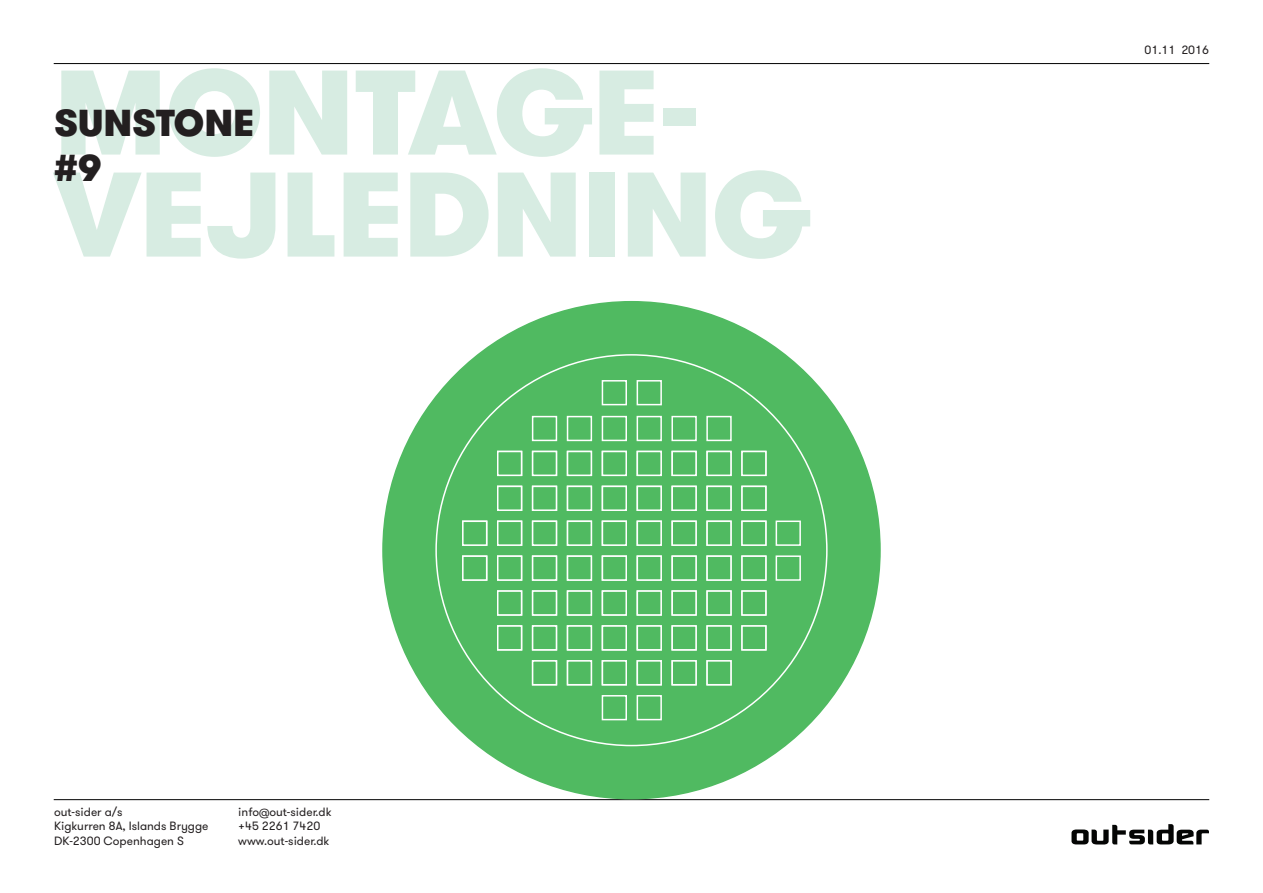
<style>
.page{position:relative;width:1263px;height:893px;background:#fff}
.page>*{position:absolute;margin:0;border:0;box-sizing:border-box;transform-origin:0 0}
.t1{font:900 120px/102px "GT Walsheim";letter-spacing:-.01em;color:#d7ece2}
.t2{font:900 37.5px/45px "GT Walsheim";color:#231f20}
.t3{font:12px/14.4px "GT Walsheim";color:#231f20}
</style>
<div class="page">
<hr style="left:54px;top:63px;width:1155px;height:1px;background:#000001">
<hr style="left:54px;top:799px;width:1155px;height:1px;background:#000001">
<svg style="left:1071px;top:824px;width:138px;height:20px"></svg>
<div style="left:383px;top:302px;width:497px;height:497px;background:#50ba61;border-radius:50%"></div>
<div style="left:637px;top:416px;width:25px;height:25px;background:#50ba61;border:2px solid #fff"></div>
<div style="left:602px;top:416px;width:25px;height:25px;background:#50ba61;border:2px solid #fff"></div>
<div style="left:567px;top:416px;width:25px;height:25px;background:#50ba61;border:2px solid #fff"></div>
<div style="left:671px;top:416px;width:26px;height:25px;background:#50ba61;border:2px solid #fff"></div>
<div style="left:706px;top:416px;width:26px;height:25px;background:#50ba61;border:2px solid #fff"></div>
<div style="left:532px;top:416px;width:25px;height:25px;background:#50ba61;border:2px solid #fff"></div>
<div style="left:637px;top:451px;width:25px;height:25px;background:#50ba61;border:2px solid #fff"></div>
<div style="left:602px;top:451px;width:25px;height:25px;background:#50ba61;border:2px solid #fff"></div>
<div style="left:567px;top:451px;width:25px;height:25px;background:#50ba61;border:2px solid #fff"></div>
<div style="left:671px;top:451px;width:26px;height:25px;background:#50ba61;border:2px solid #fff"></div>
<div style="left:706px;top:451px;width:26px;height:25px;background:#50ba61;border:2px solid #fff"></div>
<div style="left:741px;top:451px;width:26px;height:25px;background:#50ba61;border:2px solid #fff"></div>
<div style="left:532px;top:451px;width:25px;height:25px;background:#50ba61;border:2px solid #fff"></div>
<div style="left:497px;top:451px;width:25px;height:25px;background:#50ba61;border:2px solid #fff"></div>
<div style="left:637px;top:486px;width:25px;height:25px;background:#50ba61;border:2px solid #fff"></div>
<div style="left:602px;top:486px;width:25px;height:25px;background:#50ba61;border:2px solid #fff"></div>
<div style="left:567px;top:486px;width:25px;height:25px;background:#50ba61;border:2px solid #fff"></div>
<div style="left:671px;top:486px;width:26px;height:25px;background:#50ba61;border:2px solid #fff"></div>
<div style="left:706px;top:486px;width:26px;height:25px;background:#50ba61;border:2px solid #fff"></div>
<div style="left:741px;top:486px;width:26px;height:25px;background:#50ba61;border:2px solid #fff"></div>
<div style="left:532px;top:486px;width:25px;height:25px;background:#50ba61;border:2px solid #fff"></div>
<div style="left:497px;top:486px;width:25px;height:25px;background:#50ba61;border:2px solid #fff"></div>
<div style="left:637px;top:520px;width:25px;height:26px;background:#50ba61;border:2px solid #fff"></div>
<div style="left:602px;top:520px;width:25px;height:26px;background:#50ba61;border:2px solid #fff"></div>
<div style="left:567px;top:520px;width:25px;height:26px;background:#50ba61;border:2px solid #fff"></div>
<div style="left:671px;top:520px;width:26px;height:26px;background:#50ba61;border:2px solid #fff"></div>
<div style="left:706px;top:520px;width:26px;height:26px;background:#50ba61;border:2px solid #fff"></div>
<div style="left:741px;top:520px;width:26px;height:26px;background:#50ba61;border:2px solid #fff"></div>
<div style="left:532px;top:520px;width:25px;height:26px;background:#50ba61;border:2px solid #fff"></div>
<div style="left:497px;top:520px;width:25px;height:26px;background:#50ba61;border:2px solid #fff"></div>
<div style="left:462px;top:520px;width:25px;height:26px;background:#50ba61;border:2px solid #fff"></div>
<div style="left:637px;top:555px;width:25px;height:26px;background:#50ba61;border:2px solid #fff"></div>
<div style="left:602px;top:555px;width:25px;height:26px;background:#50ba61;border:2px solid #fff"></div>
<div style="left:567px;top:555px;width:25px;height:26px;background:#50ba61;border:2px solid #fff"></div>
<div style="left:671px;top:555px;width:26px;height:26px;background:#50ba61;border:2px solid #fff"></div>
<div style="left:706px;top:555px;width:26px;height:26px;background:#50ba61;border:2px solid #fff"></div>
<div style="left:741px;top:555px;width:26px;height:26px;background:#50ba61;border:2px solid #fff"></div>
<div style="left:532px;top:555px;width:25px;height:26px;background:#50ba61;border:2px solid #fff"></div>
<div style="left:497px;top:555px;width:25px;height:26px;background:#50ba61;border:2px solid #fff"></div>
<div style="left:462px;top:555px;width:25px;height:26px;background:#50ba61;border:2px solid #fff"></div>
<div style="left:637px;top:590px;width:25px;height:26px;background:#50ba61;border:2px solid #fff"></div>
<div style="left:602px;top:590px;width:25px;height:26px;background:#50ba61;border:2px solid #fff"></div>
<div style="left:567px;top:590px;width:25px;height:26px;background:#50ba61;border:2px solid #fff"></div>
<div style="left:671px;top:590px;width:26px;height:26px;background:#50ba61;border:2px solid #fff"></div>
<div style="left:706px;top:590px;width:26px;height:26px;background:#50ba61;border:2px solid #fff"></div>
<div style="left:741px;top:590px;width:26px;height:26px;background:#50ba61;border:2px solid #fff"></div>
<div style="left:532px;top:590px;width:25px;height:26px;background:#50ba61;border:2px solid #fff"></div>
<div style="left:497px;top:590px;width:25px;height:26px;background:#50ba61;border:2px solid #fff"></div>
<div style="left:637px;top:625px;width:25px;height:25px;background:#50ba61;border:2px solid #fff"></div>
<div style="left:602px;top:625px;width:25px;height:25px;background:#50ba61;border:2px solid #fff"></div>
<div style="left:567px;top:625px;width:25px;height:25px;background:#50ba61;border:2px solid #fff"></div>
<div style="left:671px;top:625px;width:26px;height:25px;background:#50ba61;border:2px solid #fff"></div>
<div style="left:706px;top:625px;width:26px;height:25px;background:#50ba61;border:2px solid #fff"></div>
<div style="left:741px;top:625px;width:26px;height:25px;background:#50ba61;border:2px solid #fff"></div>
<div style="left:532px;top:625px;width:25px;height:25px;background:#50ba61;border:2px solid #fff"></div>
<div style="left:497px;top:625px;width:25px;height:25px;background:#50ba61;border:2px solid #fff"></div>
<div style="left:637px;top:660px;width:25px;height:25px;background:#50ba61;border:2px solid #fff"></div>
<div style="left:637px;top:695px;width:25px;height:25px;background:#50ba61;border:2px solid #fff"></div>
<div style="left:602px;top:660px;width:25px;height:25px;background:#50ba61;border:2px solid #fff"></div>
<div style="left:602px;top:695px;width:25px;height:25px;background:#50ba61;border:2px solid #fff"></div>
<div style="left:567px;top:660px;width:25px;height:25px;background:#50ba61;border:2px solid #fff"></div>
<div style="left:671px;top:660px;width:26px;height:25px;background:#50ba61;border:2px solid #fff"></div>
<div style="left:706px;top:660px;width:26px;height:25px;background:#50ba61;border:2px solid #fff"></div>
<div style="left:637px;top:380px;width:25px;height:25px;background:#50ba61;border:2px solid #fff"></div>
<div style="left:602px;top:380px;width:25px;height:25px;background:#50ba61;border:2px solid #fff"></div>
<div style="left:776px;top:520px;width:25px;height:26px;background:#50ba61;border:2px solid #fff"></div>
<div style="left:776px;top:555px;width:25px;height:26px;background:#50ba61;border:2px solid #fff"></div>
<div style="left:532px;top:660px;width:25px;height:25px;background:#50ba61;border:2px solid #fff"></div>
<h1 class="t1" style="left:54px;top:62px;width:759px">MONTAGE-<br>VEJLEDNING</h1>
<h2 class="t2" style="left:54px;top:100px;width:202px">SUNSTONE #9</h2>
<p class="t3" style="left:54px;top:805px;width:156px">out-sider a/s<br>Kigkurren 8A, Islands Brygge<br>DK-2300 Copenhagen S</p>
<p class="t3" style="left:238px;top:805px;width:95px">info@out-sider.dk +45 2261 7420 www.out-sider.dk</p>
<p class="t3" style="left:1145px;top:43px;width:66px">01.11 2016</p>
</div>
